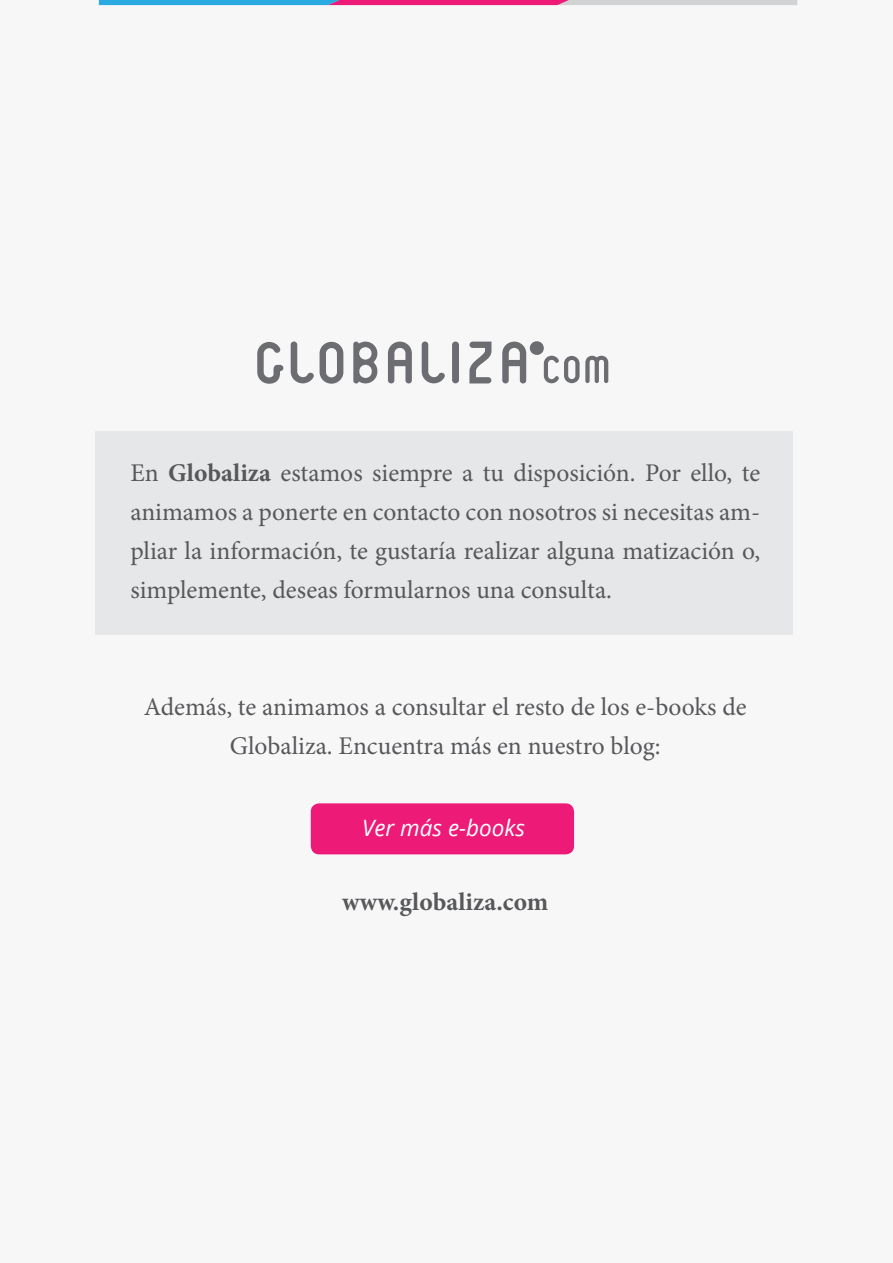
<style>
.page{position:relative;width:893px;height:1263px;background:#f7f7f8}
.page>*{position:absolute;margin:0;border:0;box-sizing:border-box;transform-origin:0 0}
.t1{font:25.5px/39px "Minion Pro";color:#57585a;text-align:justify}
.t2{font:700 25.5px "Minion Pro";letter-spacing:.005em;color:#57585a}
.t3{font:italic 22.5px "Open Sans";color:#fff}
.s1{font-weight:700}
</style>
<div class="page">
<div style="left:530px;top:341px;width:14px;height:14px;background:#6c6d70;border-radius:50%"></div>
<svg style="left:544px;top:356px;width:64px;height:27px"></svg>
<svg style="left:257px;top:342px;width:26px;height:42px"></svg>
<svg style="left:353px;top:342px;width:24px;height:41px"></svg>
<svg style="left:388px;top:342px;width:24px;height:41px"></svg>
<svg style="left:502px;top:342px;width:24px;height:41px"></svg>
<div style="left:452px;top:341px;width:7px;height:42px;background:#6c6d70;border-radius:3px"></div>
<svg style="left:422px;top:341px;width:23px;height:42px"></svg>
<svg style="left:291px;top:341px;width:52px;height:43px"></svg>
<svg style="left:469px;top:342px;width:22px;height:41px"></svg>
<svg style="left:99px;top:0;width:698px;height:5px"></svg>
<div style="left:96px;top:432px;width:697px;height:203px;background:#e6e7e9"></div>
<div style="left:311px;top:803px;width:263px;height:51px;background:#ed1a77;border-radius:9px"></div>
<p class="t1" style="left:130px;top:453px;width:631px">En <span class="s1">Globaliza</span> estamos siempre a tu disposición. Por ello, te animamos a ponerte en contacto con nosotros si necesitas am&shy;pliar la información, te gustaría realizar alguna matización o, simplemente, deseas formularnos una consulta.</p>
<p class="t1" style="left:144px;top:687px;width:604px;text-align:center">Además, te animamos a consultar el resto de los e-books de<br>Globaliza. Encuentra más en nuestro blog:</p>
<p class="t3" style="left:362px;top:812px;width:164px">Ver más e-books</p>
<p class="t2" style="left:342px;top:884px;width:208px">www.globaliza.com</p>
</div>
